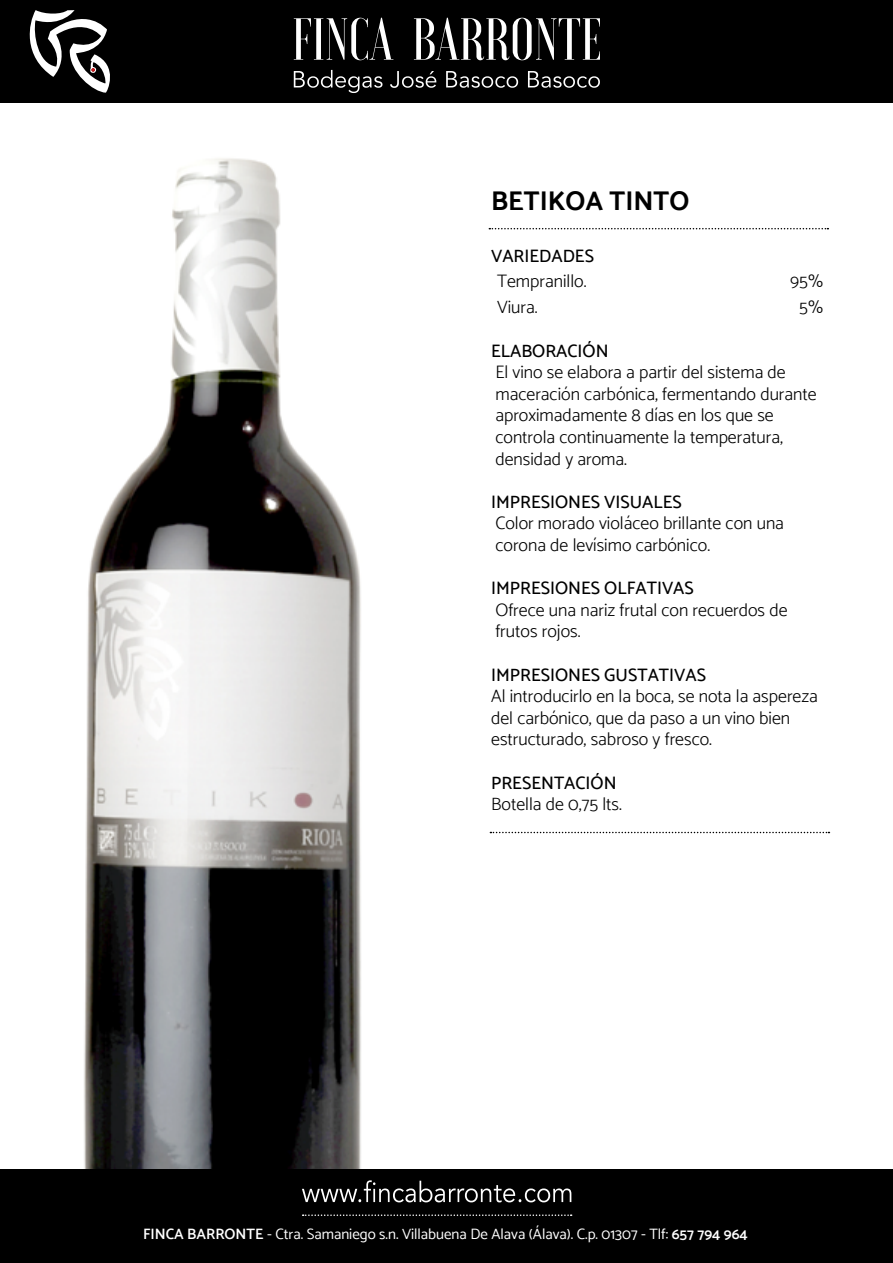
<style>
.page{position:relative;width:893px;height:1263px;background:#fff}
.page>*{position:absolute;margin:0;border:0;box-sizing:border-box;transform-origin:0 0}
.t1{font:700 27px "Catamaran";color:#000}
.t2{font:300 18px/21.6px "Catamaran";color:#000}
.t3{font:500 18px "Catamaran";color:#000}
.t4{font:15px "Catamaran";color:#fff}
.s1{font-weight:600}
</style>
<div class="page">
<div style="left:0;top:0;width:893px;height:103px;background:#000"></div>
<svg style="left:294px;top:18px;width:306px;height:42px"></svg>
<svg style="left:294px;top:70px;width:306px;height:23px"></svg>
<svg style="left:29px;top:10px;width:81px;height:83px"></svg>
<img style="left:51px;top:158px;width:358px;height:1012px">
<svg style="left:490px;top:832px;width:339px;height:1px"></svg>
<svg style="left:489px;top:228px;width:339px;height:1px"></svg>
<div style="left:0;top:1170px;width:893px;height:93px;background:#000"></div>
<svg style="left:303px;top:1214px;width:269px;height:2px"></svg>
<svg style="left:302px;top:1180px;width:269px;height:22px"></svg>
<h1 class="t1" style="left:491px;top:185px;width:200px">BETIKOA TINTO</h1>
<p class="t3" style="left:491px;top:245px;width:104px">VARIEDADES</p>
<p class="t2" style="left:497px;top:270px;width:91px">Tempranillo.</p>
<p class="t2" style="left:790px;top:270px;width:34px">95%</p>
<p class="t2" style="left:497px;top:296px;width:42px">Viura.</p>
<p class="t2" style="left:799px;top:296px;width:25px">5%</p>
<p class="t3" style="left:491px;top:340px;width:119px">ELABORACIÓN</p>
<p class="t2" style="left:495px;top:361px;width:323px">El vino se elabora a partir del sistema de maceración carbónica, fermentando durante aproximadamente 8 días en los que se controla continuamente la temperatura, densidad y aroma.</p>
<p class="t3" style="left:491px;top:491px;width:192px">IMPRESIONES VISUALES</p>
<p class="t2" style="left:495px;top:512px;width:290px">Color morado violáceo brillante con una corona de levísimo carbónico.</p>
<p class="t3" style="left:491px;top:577px;width:204px">IMPRESIONES OLFATIVAS</p>
<p class="t2" style="left:495px;top:599px;width:294px">Ofrece una nariz frutal con recuerdos de frutos rojos.</p>
<p class="t3" style="left:491px;top:664px;width:216px">IMPRESIONES GUSTATIVAS</p>
<p class="t2" style="left:491px;top:685px;width:328px">Al introducirlo en la boca, se nota la aspereza del carbónico, que da paso a un vino bien estructurado, sabroso y fresco.</p>
<p class="t3" style="left:491px;top:772px;width:127px">PRESENTACIÓN</p>
<p class="t2" style="left:491px;top:793px;width:132px">Botella de 0,75 lts.</p>
<p class="t4" style="left:143px;top:1225px;width:606px"><span class="s1">FINCA BARRONTE</span> - Ctra. Samaniego s.n. Villabuena De Alava (Álava). C.p. 01307 - Tlf: <span class="s1">657 794 964</span></p>
</div>
